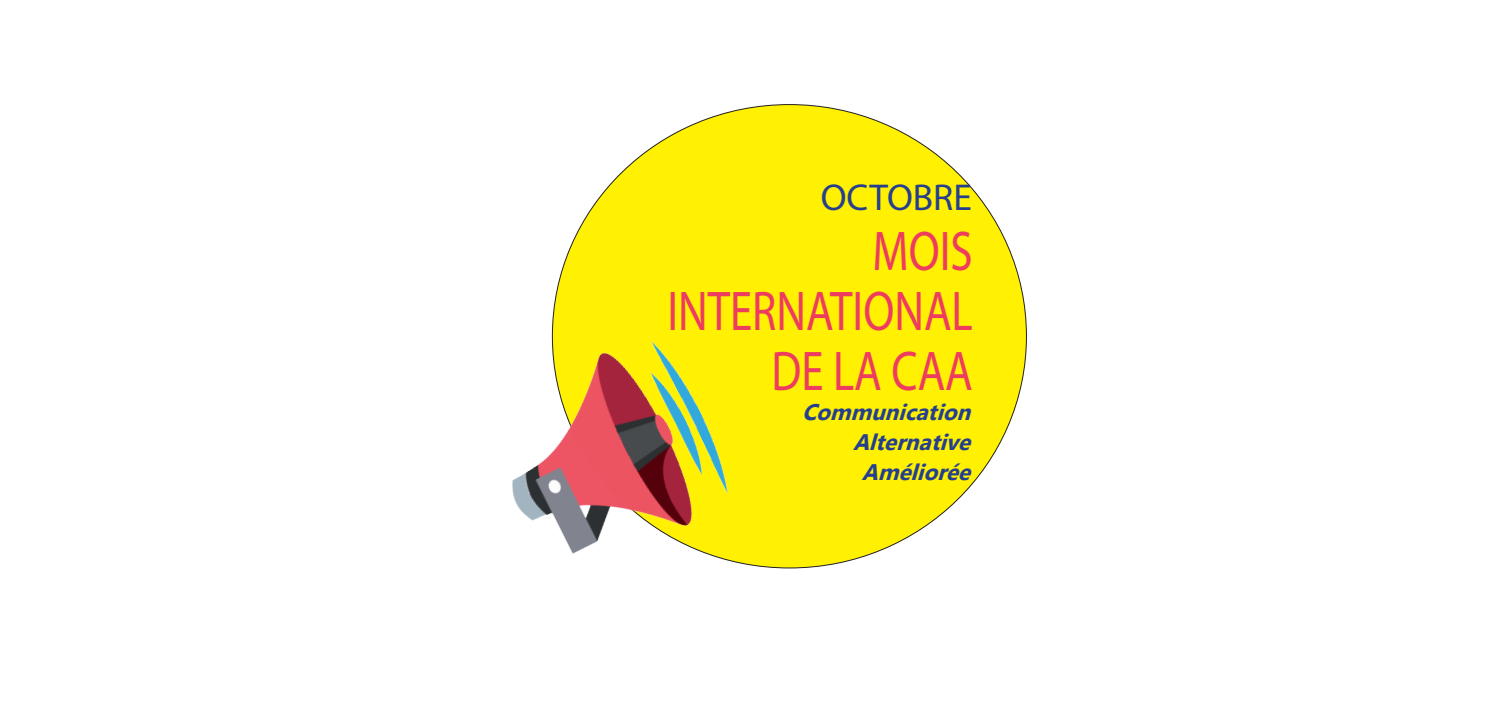
<style>
.page{position:relative;width:1489px;height:709px;background:#fff}
.page>*{position:absolute;margin:0;border:0;box-sizing:border-box;transform-origin:0 0}
.t1{font:56.25px/60px "Myriad Pro";color:#ee3b60;text-align:right;scale:.8 1}
.t2{font:37.5px "Myriad Pro";color:#253f8e}
.t3{font:italic 700 22.5px/30px "Nirmala UI";color:#253f8e;text-align:right}
</style>
<div class="page">
<div style="left:552px;top:105px;width:474px;height:463px;background:#fff101;border-radius:50%"></div>
<img style="left:512px;top:311px;width:244px;height:256px">
<h2 class="t2" style="left:820px;top:174px;width:153px">OCTOBRE</h2>
<h1 class="t1" style="left:667px;top:220px;width:383px">MOIS<br>INTERNATIONAL<br>DE LA CAA</h1>
<p class="t3" style="left:802px;top:396px;width:179px">Communication<br>Alternative<br>Améliorée</p>
</div>
